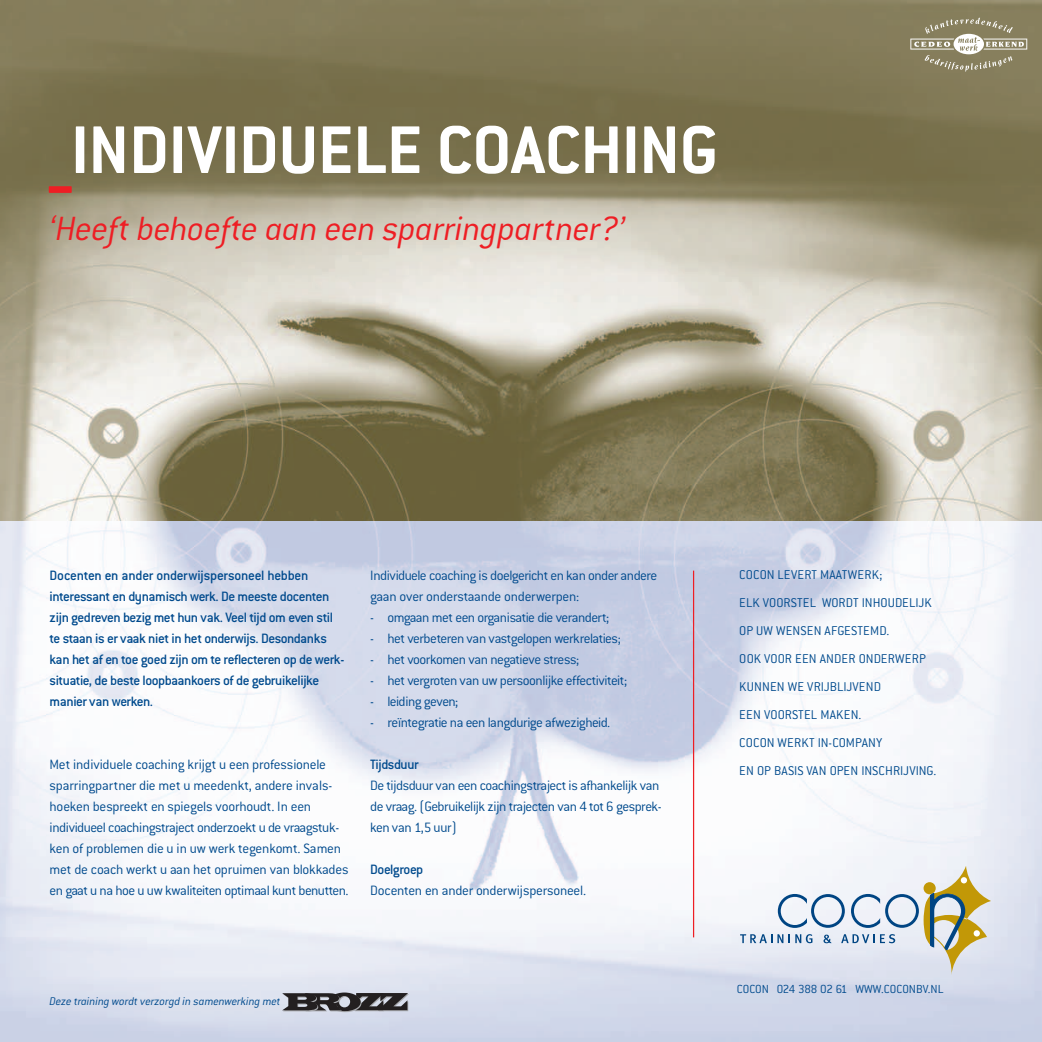
<style>
.page{position:relative;width:1042px;height:1042px;background:#fff}
.page>*{position:absolute;margin:0;border:0;box-sizing:border-box;transform-origin:0 0}
.t1{font:700 74.02px "Conduit ITC";color:#fff}
.t2{font:italic 300 36.93px "Conduit ITC";letter-spacing:-.01em;color:#ee1e24}
.t3{font:300 14.88px/21px "Conduit ITC";letter-spacing:-.02em;color:#004a8d}
.t4{font:500 14.88px/21px "Conduit ITC";letter-spacing:-.03em;color:#004a8d}
.t5{font:300 14.88px "Conduit ITC";letter-spacing:-.04em;color:#004a8d}
.t6{font:300 14px/28px "Conduit ITC";letter-spacing:.015em;color:#004a8d}
.t7{font:300 12.78px "Conduit ITC";letter-spacing:-.005em;color:#004a8d}
.t8{font:italic 300 12.25px "Conduit ITC";letter-spacing:-.01em;color:#004a8d}
.s1{font-size:92.4px;color:#ee1e24}
</style>
<div class="page">
<img style="left:0;top:0;width:1042px;height:1042px">
<svg style="left:740px;top:866px;width:251px;height:110px"></svg>
<hr style="left:693px;top:570px;width:1px;height:367px;background:#ee1e24">
<svg style="left:910px;top:18px;width:117px;height:54px;background:#9b9478"></svg>
<svg style="left:282px;top:992px;width:127px;height:20px;background:#5f5e63"></svg>
<h1 class="t1" style="left:50px;top:127px;width:670px"><span class="s1">_</span>INDIVIDUELE COACHING</h1>
<h2 class="t2" style="left:50px;top:217px;width:577px">‘Heeft behoefte aan een sparringpartner?’</h2>
<p class="t4" style="left:50px;top:566px;width:296px">Docenten en ander onderwijspersoneel hebben interessant en dynamisch werk. De meeste docenten zijn gedreven bezig met hun vak. Veel tijd om even stil te staan is er vaak niet in het onderwijs. Desondanks kan het af en toe goed zijn om te reflecteren op de werk&shy;situatie, de beste loopbaankoers of de gebruikelijke manier van werken.</p>
<p class="t3" style="left:50px;top:755px;width:301px">Met individuele coaching krijgt u een professionele sparringpartner die met u meedenkt, andere invals&shy;hoeken bespreekt en spiegels voorhoudt. In een individueel coachingstraject onderzoekt u de vraagstuk&shy;ken of problemen die u in uw werk tegenkomt. Samen met de coach werkt u aan het opruimen van blokkades en gaat u na hoe u uw kwaliteiten optimaal kunt benutten.</p>
<p class="t3" style="left:370px;top:566px;width:289px">Individuele coaching is doelgericht en kan onder andere gaan over onderstaande onderwerpen:</p>
<p class="t5" style="left:370px;top:613px;width:240px">- omgaan met een organisatie die verandert;</p>
<p class="t3" style="left:370px;top:629px;width:252px">- het verbeteren van vastgelopen werkrelaties;</p>
<p class="t3" style="left:370px;top:650px;width:210px">- het voorkomen van negatieve stress;</p>
<p class="t3" style="left:370px;top:671px;width:258px">- het vergroten van uw persoonlijke effectiviteit;</p>
<p class="t3" style="left:370px;top:692px;width:90px">- leiding geven;</p>
<p class="t3" style="left:370px;top:713px;width:242px">- reïntegratie na een langdurige afwezigheid.</p>
<p class="t4" style="left:370px;top:755px;width:50px">Tijdsduur</p>
<p class="t3" style="left:370px;top:776px;width:293px">De tijdsduur van een coachingstraject is afhankelijk van de vraag. (Gebruikelijk zijn trajecten van 4 tot 6 gesprek&shy;ken van 1,5 uur)</p>
<p class="t4" style="left:370px;top:860px;width:55px">Doelgroep</p>
<p class="t3" style="left:370px;top:881px;width:217px">Docenten en ander onderwijspersoneel.</p>
<p class="t8" style="left:50px;top:997px;width:233px">Deze training wordt verzorgd in samenwerking met</p>
<p class="t6" style="left:739px;top:562px;width:198px">COCON LEVERT MAATWERK;<br>ELK VOORSTEL WORDT INHOUDELIJK<br>OP UW WENSEN AFGESTEMD.<br>OOK VOOR EEN ANDER ONDERWERP<br>KUNNEN WE VRIJBLIJVEND<br>EEN VOORSTEL MAKEN.<br>COCON WERKT IN-COMPANY<br>EN OP BASIS VAN OPEN INSCHRIJVING.</p>
<p class="t7" style="left:737px;top:984px;width:208px">COCON 024 388 02 61 WWW.COCONBV.NL</p>
</div>
